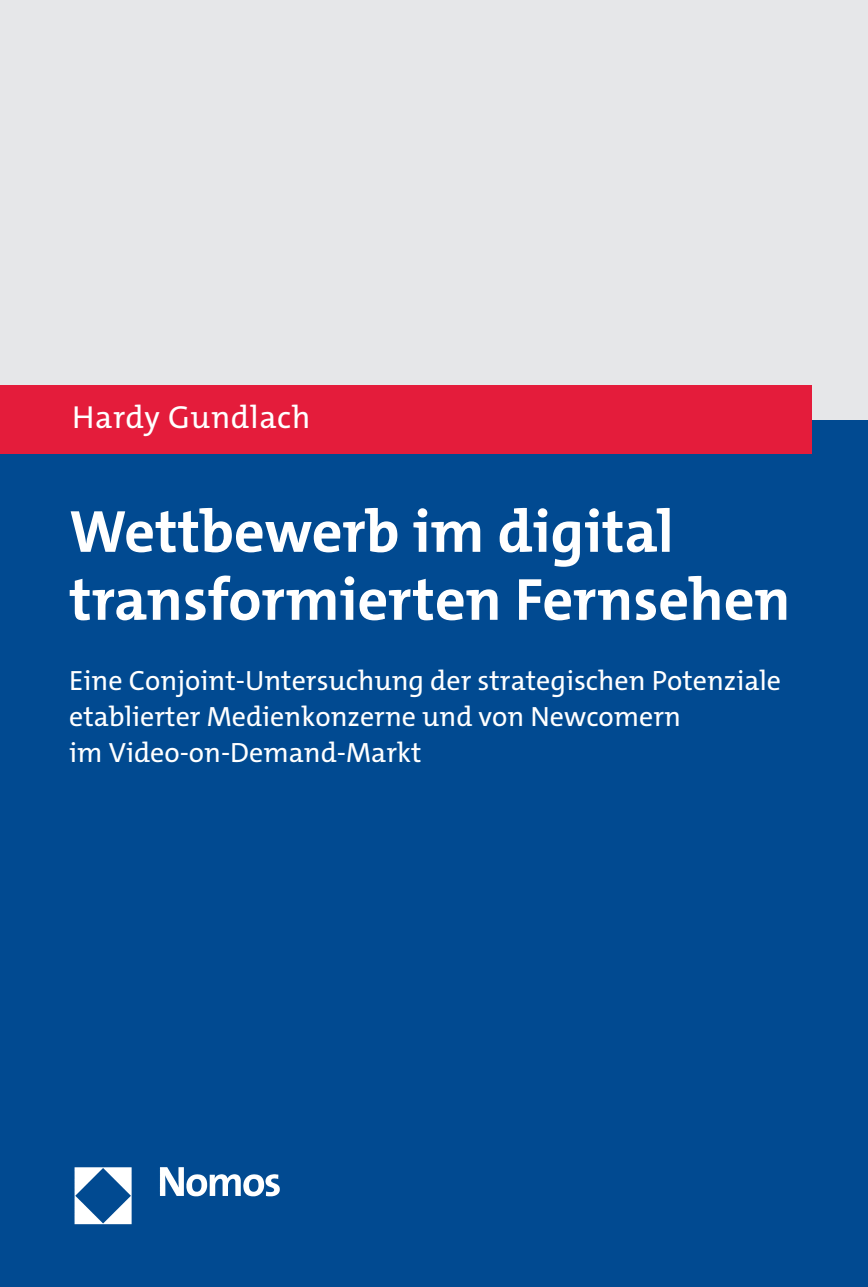
<style>
.page{position:relative;width:868px;height:1287px;background:#fff}
.page>*{position:absolute;margin:0;border:0;box-sizing:border-box;transform-origin:0 0}
.t1{font:700 60px/68px "The Mix C5";color:#fff}
.t2{font:32px "The Mix C5";letter-spacing:.02em;color:#fff}
.t3{font:28px/36px "The Mix C5";color:#fff}
</style>
<div class="page">
<div style="left:0;top:420px;width:867px;height:867px;background:#014a91"></div>
<div style="left:0;top:0;width:867px;height:420px;background:#e6e7e9"></div>
<div style="left:0;top:386px;width:811px;height:68px;background:#e41c3b"></div>
<img style="left:74px;top:1167px;width:206px;height:58px">
<p class="t2" style="left:72px;top:396px;width:240px">Hardy Gundlach</p>
<h1 class="t1" style="left:69px;top:498px;width:722px">Wettbewerb im digital transformierten Fernsehen</h1>
<p class="t3" style="left:69px;top:663px;width:713px">Eine Conjoint-Untersuchung der strategischen Potenziale etablierter Medienkonzerne und von Newcomern<br>im Video-on-Demand-Markt</p>
</div>
